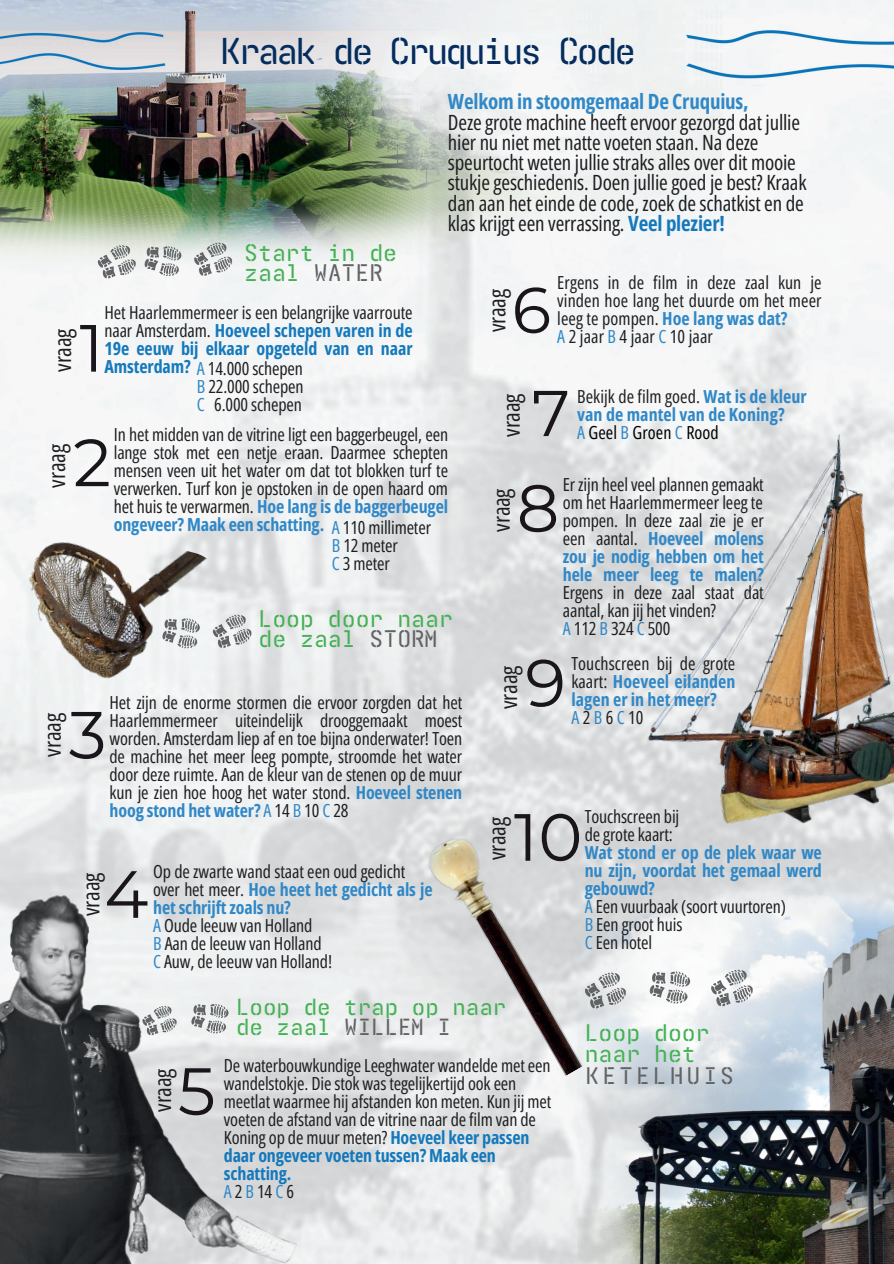
<style>
.page{position:relative;width:894px;height:1264px;background:#fff}
.page>*{position:absolute;margin:0;border:0;box-sizing:border-box;transform-origin:0 0}
.t1{font:66.6px/114.4px "Montserrat";color:#19151b}
.t2{font:64.5px "Montserrat";color:#19151b}
.t3{font:40.8px "Cruquius Regulair";letter-spacing:-.07em;color:#042d5e}
.t4{font:26.25px/20.2px "Cruquius Regulair";color:#45b155}
.t5{font:26.25px "Cruquius Regulair";letter-spacing:.11em;color:#626365}
.t6{font:25.5px/20.2px "Cruquius Regulair";color:#45b155}
.t7{font:23.55px "Open Sans Condensed";letter-spacing:-.01em;color:#1e1e21}
.t8{font:21px/20.2px "Open Sans Condensed";letter-spacing:-.01em;color:#1e1e21}
.t9{font:700 21px "Open Sans Condensed";letter-spacing:-.01em;color:#3188c7}
.t10{font:18px/18px "Open Sans Condensed";letter-spacing:-.01em;color:#1e1e21}
.t11{font:700 18px/18px "Open Sans Condensed";letter-spacing:-.01em;color:#3188c7}
.t12{font:700 18px "Open Sans Condensed";letter-spacing:-.005em;color:#1479bc}
.s1{font-weight:700;color:#1479bc}
.s2{color:#626365}
.s3{font-weight:400;color:#1e1e21}
.s4{color:#3188c7}
.s5{font-weight:700;color:#3188c7}
.s6{font-weight:400}
.s7{font-weight:400;color:#000}
</style>
<div class="page">
<img style="left:0;top:0;width:893px;height:1263px">
<img style="left:0;top:853px;width:346px;height:410px">
<img style="left:90px;top:235px;width:150px;height:50px">
<img style="left:215px;top:608px;width:43px;height:47px">
<img style="left:631px;top:406px;width:262px;height:454px">
<img style="left:22px;top:533px;width:193px;height:148px">
<img style="left:135px;top:996px;width:101px;height:46px">
<img style="left:411px;top:827px;width:188px;height:253px">
<img style="left:577px;top:878px;width:316px;height:385px">
<img style="left:577px;top:965px;width:56px;height:50px">
<img style="left:642px;top:964px;width:55px;height:46px">
<img style="left:703px;top:962px;width:56px;height:51px">
<h3 class="t3" style="left:220px;top:24px;width:417px">Kraak de Cruquius Code</h3>
<p class="t9" style="left:448px;top:86px;width:302px">Welkom in stoomgemaal De Cruquius,</p>
<p class="t8" style="left:448px;top:111px;width:360px">Deze grote machine heeft ervoor gezorgd dat jullie hier nu niet met natte voeten staan. Na deze speurtocht weten jullie straks alles over dit mooie stukje geschiedenis. Doen jullie goed je best? Kraak dan aan het einde de code, zoek de schatkist en de klas krijgt een verrassing. <span class="s1">Veel plezier!</span></p>
<h3 class="t4" style="left:244px;top:240px;width:154px">Start in de zaal <span class="s2">WATER</span></h3>
<p class="t10" style="left:104px;top:303px;width:310px">Het Haarlemmermeer is een belangrijke vaarroute</p>
<p class="t12" style="left:104px;top:318px;width:310px"><span class="s3">naar Amsterdam.</span> Hoeveel schepen varen in de</p>
<p class="t12" style="left:104px;top:336px;width:310px">19e eeuw bij elkaar opgeteld van en naar</p>
<p class="t10" style="left:104px;top:358px;width:200px"><span class="s1">Amsterdam?</span> <span class="s4">A</span> 14.000 schepen</p>
<p class="t10" style="left:197px;top:376px;width:108px"><span class="s4">B</span> 22.000 schepen</p>
<p class="t10" style="left:197px;top:394px;width:106px"><span class="s4">C</span> 6.000 schepen</p>
<p class="t10" style="left:114px;top:425px;width:336px;text-align:justify">In het midden van de vitrine ligt een baggerbeugel, een lange stok met een netje eraan. Daarmee schepten mensen veen uit het water om dat tot blokken turf te verwerken. Turf kon je opstoken in de open haard om het huis te verwarmen. <span class="s5">Hoe lang is de baggerbeugel ongeveer? Maak een schatting.</span> <span class="s4">A</span> 110 millimeter</p>
<p class="t10" style="left:332px;top:536px;width:68px"><span class="s4">B</span> 12 meter<br><span class="s4">C</span> 3 meter</p>
<h1 class="t1" style="left:73px;top:288px;width:39px">1<br>2</h1>
<h3 class="t7" style="left:47px;top:372px;width:45px;rotate:-90deg">vraag</h3>
<h3 class="t7" style="left:41px;top:487px;width:45px;rotate:-90deg">vraag</h3>
<h3 class="t4" style="left:258px;top:606px;width:196px">Loop door naar de zaal <span class="s2">STORM</span></h3>
<p class="t10" style="left:109px;top:692px;width:354px;text-align:justify">Het zijn de enorme stormen die ervoor zorgden dat het Haarlemmermeer uiteindelijk drooggemaakt moest worden. Amsterdam liep af en toe bijna onderwater! Toen de machine het meer leeg pompte, stroomde het water door deze ruimte. Aan de kleur van de stenen op de muur kun je zien hoe hoog het water stond. <span class="s5">Hoeveel stenen hoog stond het water?</span> <span class="s4">A</span> 14 <span class="s4">B</span> 10 <span class="s4">C</span> 28</p>
<h1 class="t1" style="left:69px;top:675px;width:39px">3</h1>
<h3 class="t7" style="left:36px;top:756px;width:45px;rotate:-90deg">vraag</h3>
<p class="t10" style="left:153px;top:862px;width:281px">Op de zwarte wand staat een oud gedicht over het meer. <span class="s5">Hoe heet het gedicht als je het schrijft zoals nu?<br></span><span class="s4">A</span> Oude leeuw van Holland<br><span class="s4">B</span> Aan de leeuw van Holland<br><span class="s4">C</span> Auw, de leeuw van Holland!</p>
<h1 class="t1" style="left:104px;top:834px;width:46px">4</h1>
<h3 class="t7" style="left:75px;top:915px;width:45px;rotate:-90deg">vraag</h3>
<h2 class="t2" style="left:511px;top:266px;width:41px">6</h2>
<h3 class="t7" style="left:481px;top:332px;width:45px;rotate:-90deg">vraag</h3>
<p class="t10" style="left:557px;top:273px;width:266px">Ergens in de film in deze zaal kun je vinden hoe lang het duurde om het meer leeg te pompen. <span class="s5">Hoe lang was dat?<br></span><span class="s4">A</span> 2 jaar <span class="s4">B</span> 4 jaar <span class="s4">C</span> 10 jaar</p>
<p class="t11" style="left:577px;top:387px;width:231px"><span class="s3">Bekijk de film goed.</span> Wat is de kleur van de mantel van de Koning?<br><span class="s6">A</span> <span class="s7">Geel</span> <span class="s6">B</span> <span class="s7">Groen</span> <span class="s6">C</span> <span class="s7">Rood</span></p>
<p class="t10" style="left:562px;top:475px;width:202px;text-align:justify">Er zijn heel veel plannen gemaakt om het Haarlemmermeer leeg te pompen. In deze zaal zie je er een aantal. <span class="s5">Hoeveel molens zou je nodig hebben om het hele meer leeg te malen?</span></p>
<p class="t10" style="left:562px;top:583px;width:202px">Ergens in deze zaal staat dat aantal, kan jij het vinden?<br><span class="s4">A</span> 112 <span class="s4">B</span> 324 <span class="s4">C</span> 500</p>
<p class="t11" style="left:571px;top:654px;width:165px"><span class="s3">Touchscreen bij de grote kaart:</span> Hoeveel eilanden lagen er in het meer?<br><span class="s6">A</span> <span class="s3">2</span> <span class="s6">B</span> <span class="s3">6</span> <span class="s6">C</span> <span class="s3">10</span></p>
<h2 class="t2" style="left:532px;top:369px;width:39px">7</h2>
<h3 class="t7" style="left:495px;top:437px;width:45px;rotate:-90deg">vraag</h3>
<h1 class="t1" style="left:516px;top:448px;width:44px">8</h1>
<h3 class="t7" style="left:485px;top:531px;width:45px;rotate:-90deg">vraag</h3>
<h1 class="t1" style="left:525px;top:623px;width:42px">9</h1>
<h3 class="t7" style="left:492px;top:709px;width:45px;rotate:-90deg">vraag</h3>
<p class="t10" style="left:584px;top:806px;width:96px">Touchscreen bij de grote kaart:</p>
<p class="t11" style="left:584px;top:842px;width:238px">Wat stond er op de plek waar we nu zijn, voordat het gemaal werd gebouwd?<br><span class="s6">A</span> <span class="s3">Een vuurbaak (soort vuurtoren)<br></span><span class="s6">B</span> <span class="s3">Een groot huis<br></span><span class="s6">C</span> <span class="s3">Een hotel</span></p>
<h1 class="t1" style="left:513px;top:777px;width:70px">10</h1>
<h3 class="t7" style="left:481px;top:860px;width:45px;rotate:-90deg">vraag</h3>
<h1 class="t1" style="left:178px;top:1031px;width:39px">5</h1>
<h3 class="t7" style="left:147px;top:1111px;width:45px;rotate:-90deg">vraag</h3>
<h3 class="t6" style="left:236px;top:994px;width:272px">Loop de trap op naar de zaal <span class="s2">WILLEM I</span></h3>
<p class="t10" style="left:224px;top:1056px;width:329px">De waterbouwkundige Leeghwater wandelde met een wandelstokje. Die stok was tegelijkertijd ook een meetlat waarmee hij afstanden kon meten. Kun jij met voeten de afstand van de vitrine naar de film van de Koning op de muur meten? <span class="s1">Hoeveel keer passen daar ongeveer voeten tussen? Maak een schatting.<br></span><span class="s4">A</span> 2 <span class="s4">B</span> 14 <span class="s4">C</span> 6</p>
<h3 class="t4" style="left:584px;top:1020px;width:126px">Loop door naar het</h3>
<h3 class="t5" style="left:585px;top:1058px;width:150px">KETELHUIS</h3>
</div>
